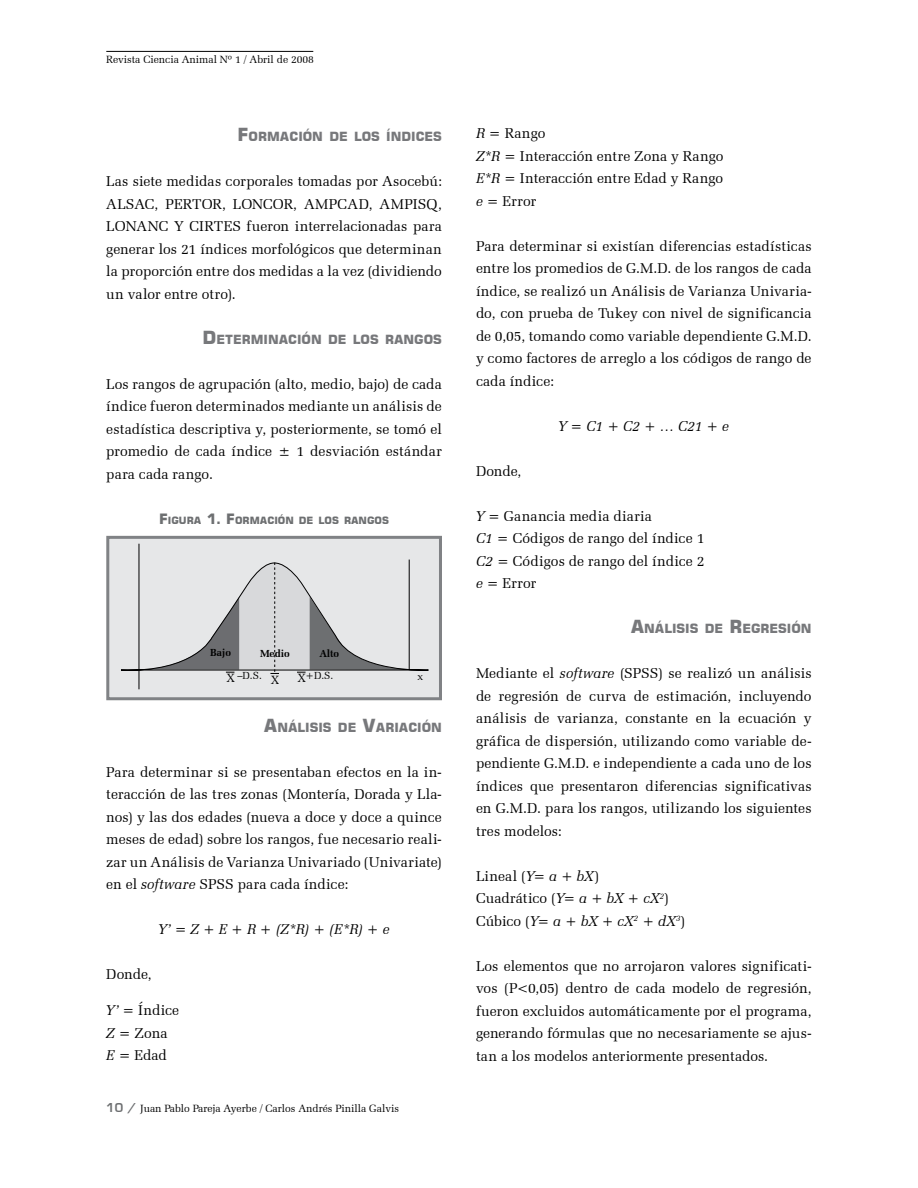
<style>
.page{position:relative;width:918px;height:1188px;background:#fff}
.page>*{position:absolute;margin:0;border:0;box-sizing:border-box;transform-origin:0 0}
.t1{font:14.25px/22.5px "Zapf Elliptical 711 BT";letter-spacing:.01em;color:#000;text-align:justify}
.t2{font:italic 14.25px "Zapf Elliptical 711 BT";letter-spacing:-.025em;color:#000}
.t3{font:700 12.6px "Square 721 BT";color:#77787b}
.t4{font:10.5px "Zapf Elliptical 711 BT";color:#000}
.t5{font:10.35px "Zapf Elliptical 711 BT";color:#000}
.t6{font:700 10.35px "Zapf Elliptical 711 BT";color:#000}
.t7{font:700 10.05px "Square 721 BT";color:#6d6f71}
.s1{font-size:18px}
.s2{font-size:14.25px}
.s3{font-size:12px}
.s4{font-style:italic}
.s5{font-family:"Square 721 Dm Normal";font-size:12px;color:#6d6f71}
</style>
<div class="page">
<hr style="left:106px;top:51px;width:207px;height:1px;background:#000">
<div style="left:106px;top:536px;width:336px;height:164px;background:#e6e7e8;border:3px solid #808285"></div>
<hr style="left:139px;top:544px;width:1px;height:145px;background:#000">
<hr style="left:409px;top:560px;width:1px;height:110px;background:#000">
<svg style="left:121px;top:561px;width:308px;height:114px"></svg>
<p class="t4" style="left:106px;top:53px;width:209px">Revista Ciencia Animal Nº 1 / Abril de 2008</p>
<p class="t3" style="left:238px;top:129px;width:206px"><span class="s1">F</span>ORMACIÓN DE LOS ÍNDICES</p>
<p class="t1" style="left:106px;top:170px;width:337px">Las siete medidas corporales tomadas por Asocebú:<br>ALSAC, PERTOR, LONCOR, AMPCAD, AMPISQ, LONANC Y CIRTES fueron interrelacionadas para generar los 21 índices morfológicos que determinan la proporción entre dos medidas a la vez (dividiendo un valor entre otro).</p>
<p class="t3" style="left:203px;top:332px;width:241px"><span class="s1">D</span>ETERMINACIÓN DE LOS RANGOS</p>
<p class="t1" style="left:106px;top:373px;width:337px">Los rangos de agrupación (alto, medio, bajo) de cada índice fueron determinados mediante un análisis de estadística descriptiva y, posteriormente, se tomó el promedio de cada índice ± 1 desviación estándar para cada rango.</p>
<p class="t7" style="left:159px;top:514px;width:231px"><span class="s2">F</span>IGURA <span class="s2">1. F</span>ORMACIÓN DE LOS RANGOS</p>
<p class="t6" style="left:210px;top:647px;width:22px">Bajo</p>
<p class="t6" style="left:260px;top:647px;width:31px">Medio</p>
<p class="t6" style="left:320px;top:647px;width:21px">Alto</p>
<p class="t5" style="left:226px;top:669px;width:55px"><span class="s3">X</span> –D.S. <span class="s3">X</span></p>
<p class="t5" style="left:297px;top:669px;width:37px"><span class="s3">X</span>+D.S.</p>
<p class="t5" style="left:417px;top:671px;width:7px">x</p>
<p class="t3" style="left:264px;top:719px;width:180px"><span class="s1">A</span>NÁLISIS DE <span class="s1">V</span>ARIACIÓN</p>
<p class="t1" style="left:106px;top:760px;width:337px">Para determinar si se presentaban efectos en la in&shy;teracción de las tres zonas (Montería, Dorada y Lla&shy;nos) y las dos edades (nueva a doce y doce a quince meses de edad) sobre los rangos, fue necesario reali&shy;zar un Análisis de Varianza Univariado (Univariate) en el <span class="s4">software</span> SPSS para cada índice:</p>
<p class="t2" style="left:159px;top:921px;width:233px">Y’ = Z + E + R + (Z*R) + (E*R) + e</p>
<p class="t1" style="left:106px;top:963px;width:47px">Donde,</p>
<p class="t1" style="left:106px;top:999px;width:74px;text-align:left"><span class="s4">Y’</span> = Índice<br><span class="s4">Z</span> = Zona<br><span class="s4">E</span> = Edad</p>
<p class="t4" style="left:106px;top:1102px;width:294px"><span class="s5">10 /</span> Juan Pablo Pareja Ayerbe / Carlos Andrés Pinilla Galvis</p>
<p class="t1" style="left:476px;top:122px;width:249px;text-align:left"><span class="s4">R</span> = Rango<br><span class="s4">Z*R</span> = Interacción entre Zona y Rango<br><span class="s4">E*R</span> = Interacción entre Edad y Rango <span class="s4">e</span> = Error</p>
<p class="t1" style="left:476px;top:235px;width:337px">Para determinar si existían diferencias estadísticas entre los promedios de G.M.D. de los rangos de cada índice, se realizó un Análisis de Varianza Univaria&shy;do, con prueba de Tukey con nivel de significancia de 0,05, tomando como variable dependiente G.M.D. y como factores de arreglo a los códigos de rango de cada índice:</p>
<p class="t2" style="left:559px;top:418px;width:172px">Y = C1 + C2 + … C21 + e</p>
<p class="t1" style="left:476px;top:460px;width:47px">Donde,</p>
<p class="t1" style="left:476px;top:505px;width:230px;text-align:left"><span class="s4">Y</span> = Ganancia media diaria<br><span class="s4">C1</span> = Códigos de rango del índice 1<br><span class="s4">C2</span> = Códigos de rango del índice 2 <span class="s4">e</span> = Error</p>
<p class="t3" style="left:631px;top:621px;width:182px"><span class="s1">A</span>NÁLISIS DE <span class="s1">R</span>EGRESIÓN</p>
<p class="t1" style="left:476px;top:662px;width:337px">Mediante el <span class="s4">software</span> (SPSS) se realizó un análisis de regresión de curva de estimación, incluyendo análisis de varianza, constante en la ecuación y gráfica de dispersión, utilizando como variable de&shy;pendiente G.M.D. e independiente a cada uno de los índices que presentaron diferencias significativas en G.M.D. para los rangos, utilizando los siguientes tres modelos:</p>
<p class="t1" style="left:476px;top:865px;width:211px;text-align:left">Lineal (<span class="s4">Y= a + bX</span>)<br>Cuadrático (<span class="s4">Y= a + bX + cX</span><sup>2</sup>)<br>Cúbico (<span class="s4">Y= a + bX + cX</span><sup>2</sup> <span class="s4">+ dX</span><sup>3</sup>)</p>
<p class="t1" style="left:476px;top:955px;width:337px">Los elementos que no arrojaron valores significati&shy;vos (P&lt;0,05) dentro de cada modelo de regresión, fueron excluidos automáticamente por el programa, generando fórmulas que no necesariamente se ajus&shy;tan a los modelos anteriormente presentados.</p>
</div>
